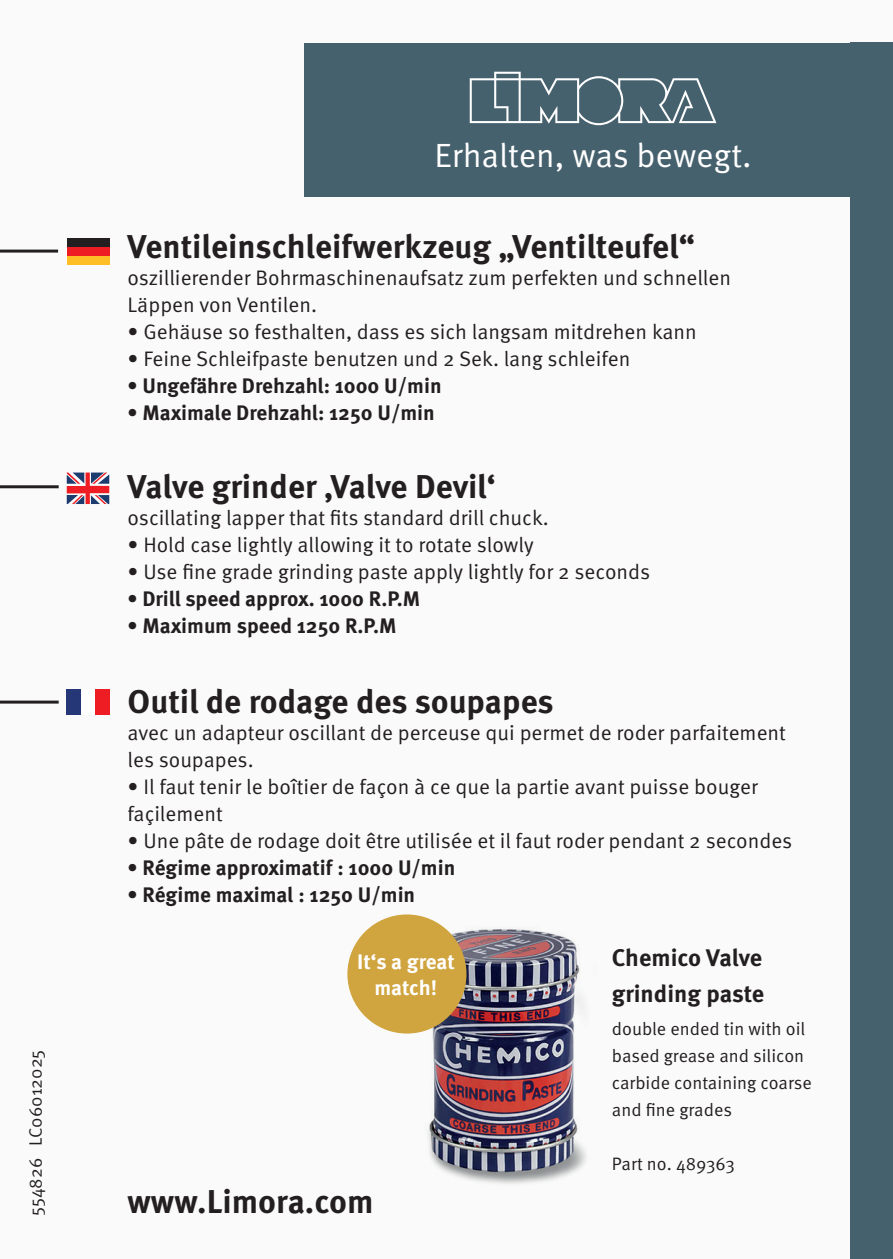
<style>
.page{position:relative;width:893px;height:1259px;background:#fafafa}
.page>*{position:absolute;margin:0;border:0;box-sizing:border-box;transform-origin:0 0}
.t1{font:33.6px "Meta Pro Norm";color:#fff}
.t2{font:700 33px "Meta Pro";color:#231f20}
.t3{font:700 24px/36px "Meta Pro";color:#231f20}
.t4{font:21px/27px "Meta Pro Norm";color:#231f20}
.t5{font:700 21px "Meta Pro";color:#231f20}
.t6{font:700 21px/26.1px "Meta Pro";letter-spacing:-.005em;color:#fff;text-align:center}
.t7{font:18px/27px "Meta Pro Norm";color:#231f20}
</style>
<div class="page">
<div style="left:304px;top:43px;width:578px;height:154px;background:#46616e"></div>
<svg style="left:470px;top:72px;width:246px;height:53px"></svg>
<div style="left:850px;top:43px;width:43px;height:1216px;background:#46616e"></div>
<div style="left:67px;top:239px;width:42px;height:8px;background:#231f20"></div>
<div style="left:67px;top:247px;width:42px;height:9px;background:#ee1d23"></div>
<div style="left:67px;top:256px;width:42px;height:8px;background:#febf26"></div>
<hr style="left:0;top:250px;width:58px;height:3px;background:#231f20">
<svg style="left:67px;top:472px;width:42px;height:32px"></svg>
<hr style="left:0;top:485px;width:59px;height:3px;background:#231f20">
<div style="left:81px;top:689px;width:14px;height:26px;background:#fff"></div>
<div style="left:95px;top:689px;width:14px;height:26px;background:#ee1d23"></div>
<div style="left:67px;top:689px;width:14px;height:26px;background:#253777"></div>
<hr style="left:0;top:700px;width:59px;height:3px;background:#231f20">
<img style="left:390px;top:918px;width:196px;height:266px">
<div style="left:347px;top:914px;width:119px;height:119px;background:#d0a43e;border-radius:50%"></div>
<p class="t7" style="left:21px;top:1216px;width:168px;rotate:-90deg">554826 LC06012025</p>
<h1 class="t1" style="left:434px;top:130px;width:319px">Erhalten, was bewegt.</h1>
<h2 class="t2" style="left:128px;top:220px;width:569px">Ventileinschleifwerkzeug „Ventilteufel“</h2>
<p class="t4" style="left:128px;top:262px;width:605px">oszillierender Bohrmaschinenaufsatz zum perfekten und schnellen<br>Läppen von Ventilen.</p>
<p class="t4" style="left:128px;top:316px;width:571px">• Gehäuse so festhalten, dass es sich langsam mitdrehen kann</p>
<p class="t4" style="left:128px;top:343px;width:504px">• Feine Schleifpaste benutzen und 2 Sek. lang schleifen</p>
<p class="t5" style="left:128px;top:369px;width:316px">• Ungefähre Drehzahl: 1000 U/min</p>
<p class="t5" style="left:128px;top:396px;width:309px">• Maximale Drehzahl: 1250 U/min</p>
<h2 class="t2" style="left:128px;top:460px;width:370px">Valve grinder ‚Valve Devil‘</h2>
<p class="t4" style="left:128px;top:502px;width:423px">oscillating lapper that fits standard drill chuck.</p>
<p class="t4" style="left:128px;top:529px;width:408px">• Hold case lightly allowing it to rotate slowly</p>
<p class="t4" style="left:128px;top:556px;width:524px">• Use fine grade grinding paste apply lightly for 2 seconds</p>
<p class="t5" style="left:128px;top:582px;width:294px">• Drill speed approx. 1000 R.P.M</p>
<p class="t5" style="left:128px;top:609px;width:271px">• Maximum speed 1250 R.P.M</p>
<h2 class="t2" style="left:128px;top:675px;width:428px">Outil de rodage des soupapes</h2>
<p class="t4" style="left:128px;top:717px;width:660px">avec un adapteur oscillant de perceuse qui permet de roder parfaitement les soupapes.</p>
<p class="t4" style="left:128px;top:771px;width:632px">• Il faut tenir le boîtier de façon à ce que la partie avant puisse bouger façilement</p>
<p class="t4" style="left:128px;top:825px;width:666px">• Une pâte de rodage doit être utilisée et il faut roder pendant 2 secondes</p>
<p class="t5" style="left:128px;top:851px;width:329px">• Régime approximatif : 1000 U/min</p>
<p class="t5" style="left:128px;top:878px;width:289px">• Régime maximal : 1250 U/min</p>
<p class="t6" style="left:357px;top:947px;width:99px">It‘s a great match!</p>
<h2 class="t2" style="left:128px;top:1176px;width:248px">www.Limora.com</h2>
<p class="t3" style="left:612px;top:938px;width:154px">Chemico Valve grinding paste</p>
<p class="t7" style="left:612px;top:1014px;width:201px">double ended tin with oil based grease and silicon carbide containing coarse and fine grades</p>
<p class="t7" style="left:612px;top:1149px;width:125px">Part no. 489363</p>
</div>
